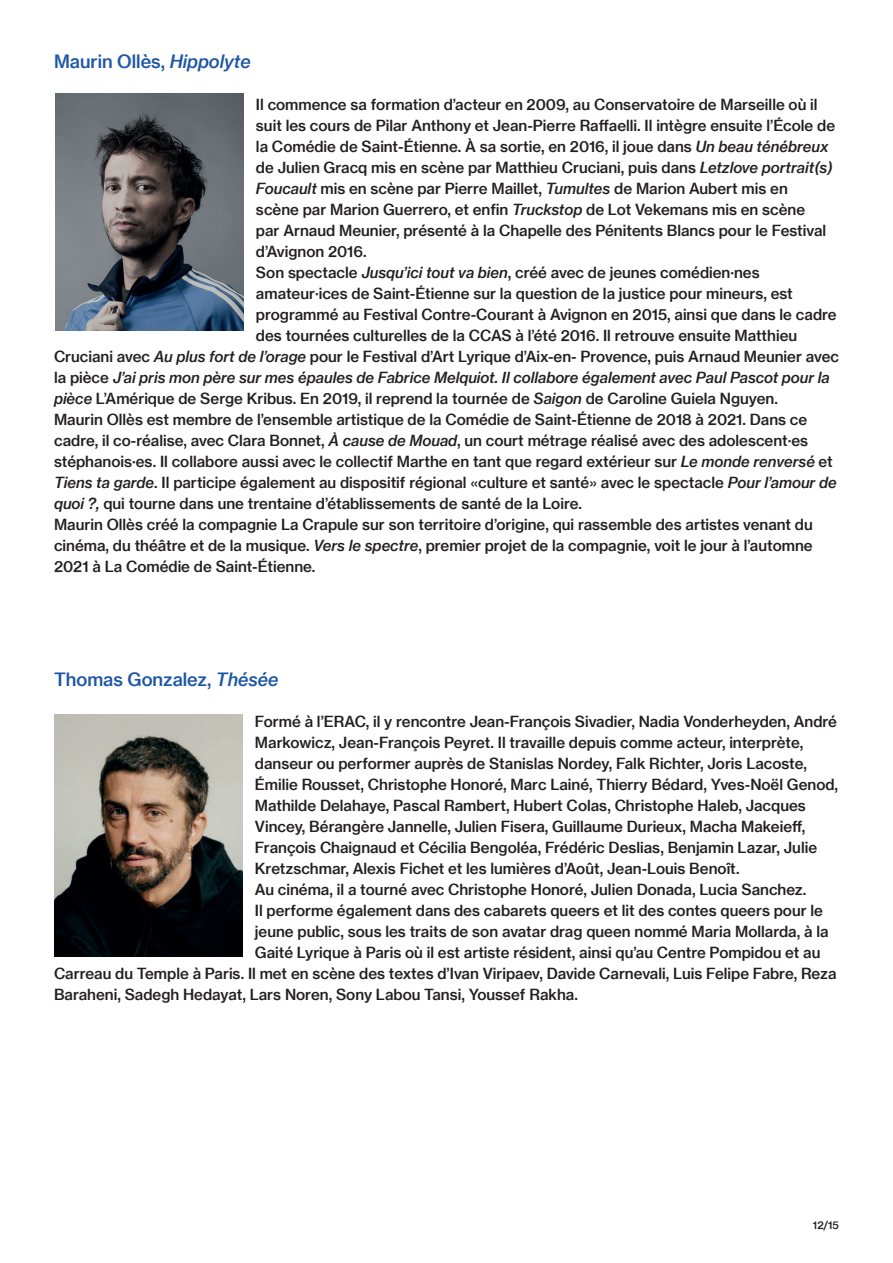
<style>
.page{position:relative;width:893px;height:1263px;background:#fff}
.page>*{position:absolute;margin:0;border:0;box-sizing:border-box;transform-origin:0 0}
.t1{font:18px "N Haas Grotesk TX Pro 65 Md";color:#1e56a6}
.t2{font:15px/21px "N Haas Grotesk TX Pro 65 Md";color:#231f20}
.t3{font:15px "N Haas Grotesk TX Pro 66 Md It";color:#231f20}
.t4{font:10.5px "N Haas Grotesk TX Pro 65 Md";color:#231f20}
.s1{font-family:"N Haas Grotesk TX Pro 66 Md It"}
.s2{font-family:"N Haas Grotesk TX Pro 65 Md"}
</style>
<div class="page">
<img style="left:55px;top:94px;width:188px;height:236px">
<img style="left:54px;top:714px;width:188px;height:243px">
<p class="t1" style="left:54px;top:50px;width:198px">Maurin Ollès, <span class="s1">Hippolyte</span></p>
<p class="t2" style="left:256px;top:94px;width:563px">Il commence sa formation d’acteur en 2009, au Conservatoire de Marseille où il</p>
<p class="t2" style="left:256px;top:115px;width:581px">suit les cours de Pilar Anthony et Jean-Pierre Raffaelli. Il intègre ensuite l’École de</p>
<p class="t2" style="left:256px;top:136px;width:574px">la Comédie de Saint-Étienne. À sa sortie, en 2016, il joue dans <span class="s1">Un beau ténébreux</span></p>
<p class="t2" style="left:256px;top:157px;width:578px">de Julien Gracq mis en scène par Matthieu Cruciani, puis dans <span class="s1">Letzlove portrait(s)</span></p>
<p class="t2" style="left:256px;top:178px;width:533px"><span class="s1">Foucault</span> mis en scène par Pierre Maillet, <span class="s1">Tumultes</span> de Marion Aubert mis en</p>
<p class="t2" style="left:256px;top:199px;width:551px">scène par Marion Guerrero, et enfin <span class="s1">Truckstop</span> de Lot Vekemans mis en scène</p>
<p class="t2" style="left:256px;top:220px;width:572px">par Arnaud Meunier, présenté à la Chapelle des Pénitents Blancs pour le Festival</p>
<p class="t2" style="left:256px;top:241px;width:112px">d’Avignon 2016.</p>
<p class="t2" style="left:256px;top:262px;width:505px">Son spectacle <span class="s1">Jusqu’ici tout va bien</span>, créé avec de jeunes comédien·nes</p>
<p class="t2" style="left:256px;top:283px;width:538px">amateur·ices de Saint-Étienne sur la question de la justice pour mineurs, est</p>
<p class="t2" style="left:256px;top:304px;width:582px">programmé au Festival Contre-Courant à Avignon en 2015, ainsi que dans le cadre</p>
<p class="t2" style="left:256px;top:325px;width:543px">des tournées culturelles de la CCAS à l’été 2016. Il retrouve ensuite Matthieu</p>
<p class="t2" style="left:54px;top:346px;width:786px">Cruciani avec <span class="s1">Au plus fort de l’orage</span> pour le Festival d’Art Lyrique d’Aix-en- Provence, puis Arnaud Meunier avec</p>
<p class="t3" style="left:54px;top:368px;width:777px"><span class="s2">la pièce</span> J’ai pris mon père sur mes épaules de Fabrice Melquiot. Il collabore également avec Paul Pascot pour la</p>
<p class="t2" style="left:54px;top:388px;width:784px"><span class="s1">pièce</span> L’Amérique de Serge Kribus. En 2019, il reprend la tournée de <span class="s1">Saigon</span> de Caroline Guiela Nguyen.<br>Maurin Ollès est membre de l’ensemble artistique de la Comédie de Saint-Étienne de 2018 à 2021. Dans ce cadre, il co-réalise, avec Clara Bonnet, <span class="s1">À cause de Mouad</span>, un court métrage réalisé avec des adolescent·es stéphanois·es. Il collabore aussi avec le collectif Marthe en tant que regard extérieur sur <span class="s1">Le monde renversé</span> et <span class="s1">Tiens ta garde</span>. Il participe également au dispositif régional «culture et santé» avec le spectacle <span class="s1">Pour l’amour de quoi ?,</span> qui tourne dans une trentaine d’établissements de santé de la Loire.<br>Maurin Ollès créé la compagnie La Crapule sur son territoire d’origine, qui rassemble des artistes venant du cinéma, du théâtre et de la musique. <span class="s1">Vers le spectre</span>, premier projet de la compagnie, voit le jour à l’automne 2021 à La Comédie de Saint-Étienne.</p>
<p class="t1" style="left:54px;top:668px;width:226px">Thomas Gonzalez, <span class="s1">Thésée</span></p>
<p class="t2" style="left:255px;top:711px;width:584px">Formé à l’ERAC, il y rencontre Jean-François Sivadier, Nadia Vonderheyden, André</p>
<p class="t2" style="left:255px;top:732px;width:550px">Markowicz, Jean-François Peyret. Il travaille depuis comme acteur, interprète,</p>
<p class="t2" style="left:255px;top:753px;width:554px">danseur ou performer auprès de Stanislas Nordey, Falk Richter, Joris Lacoste,</p>
<p class="t2" style="left:255px;top:774px;width:585px">Émilie Rousset, Christophe Honoré, Marc Lainé, Thierry Bédard, Yves-Noël Genod,</p>
<p class="t2" style="left:255px;top:795px;width:552px">Mathilde Delahaye, Pascal Rambert, Hubert Colas, Christophe Haleb, Jacques</p>
<p class="t2" style="left:255px;top:816px;width:552px">Vincey, Bérangère Jannelle, Julien Fisera, Guillaume Durieux, Macha Makeieff,</p>
<p class="t2" style="left:255px;top:837px;width:564px">François Chaignaud et Cécilia Bengoléa, Frédéric Deslias, Benjamin Lazar, Julie</p>
<p class="t2" style="left:255px;top:858px;width:486px">Kretzschmar, Alexis Fichet et les lumières d’Août, Jean-Louis Benoît.</p>
<p class="t2" style="left:255px;top:879px;width:553px">Au cinéma, il a tourné avec Christophe Honoré, Julien Donada, Lucia Sanchez.</p>
<p class="t2" style="left:255px;top:900px;width:570px">Il performe également dans des cabarets queers et lit des contes queers pour le</p>
<p class="t2" style="left:255px;top:921px;width:575px">jeune public, sous les traits de son avatar drag queen nommé Maria Mollarda, à la</p>
<p class="t2" style="left:255px;top:942px;width:567px">Gaité Lyrique à Paris où il est artiste résident, ainsi qu’au Centre Pompidou et au</p>
<p class="t2" style="left:54px;top:963px;width:784px">Carreau du Temple à Paris. Il met en scène des textes d’Ivan Viripaev, Davide Carnevali, Luis Felipe Fabre, Reza</p>
<p class="t2" style="left:54px;top:984px;width:525px">Baraheni, Sadegh Hedayat, Lars Noren, Sony Labou Tansi, Youssef Rakha.</p>
<p class="t4" style="left:813px;top:1219px;width:28px">12/15</p>
</div>
